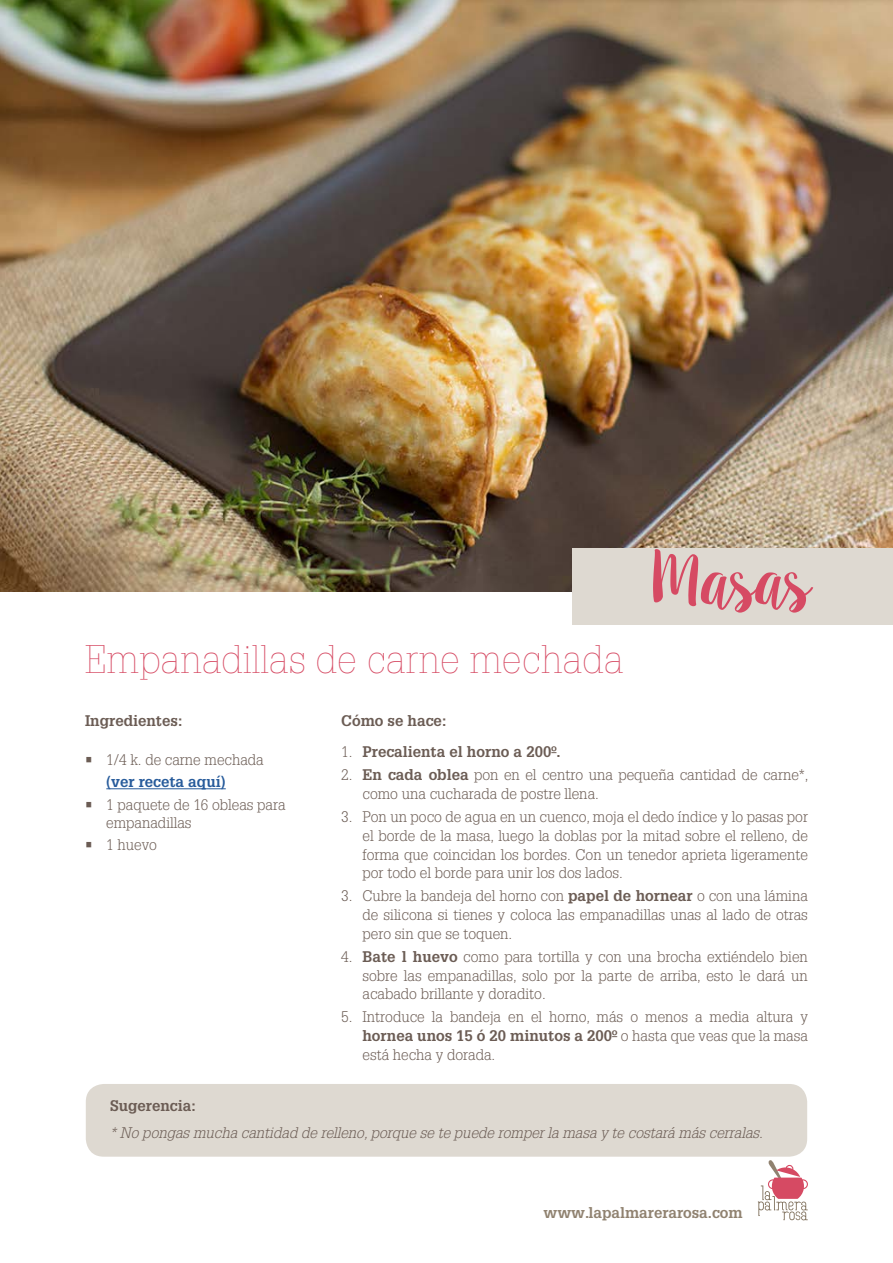
<style>
.page{position:relative;width:893px;height:1263px;background:#fff}
.page>*{position:absolute;margin:0;border:0;box-sizing:border-box;transform-origin:0 0}
.t1{font:72px "Sweet Pea";letter-spacing:-.09em;color:#d64a63}
.t2{font:100 39px "Glypha";color:#d64a63}
.t3{font:300 15px/18.8px "Glypha";color:#6b5c54;text-align:justify}
.t4{font:italic 300 15px "Glypha";color:#6b5c54}
.t5{font:700 15px "Glypha";color:#6b5c54}
.t6{font:700 15px "Glypha";color:#908270}
.t7{font:700 15px "Glypha";color:#275b9b}
.s1{font-weight:300}
.s2{font-weight:700}
</style>
<div class="page">
<svg style="left:758px;top:1160px;width:50px;height:60px"></svg>
<img style="left:0;top:0;width:893px;height:591px">
<hr style="left:106px;top:788px;width:120px;height:1px;background:#275b9b">
<div style="left:573px;top:549px;width:320px;height:76px;background:#ded9d1"></div>
<div style="left:86px;top:1084px;width:721px;height:73px;background:#ded9d1;border-radius:18px"></div>
<h1 class="t1" style="left:651px;top:538px;width:164px">Masas</h1>
<h2 class="t2" style="left:85px;top:637px;width:540px">Empanadillas de carne mechada</h2>
<p class="t5" style="left:85px;top:711px;width:99px">Ingredientes:</p>
<p class="t3" style="left:85px;top:751px;width:180px">• 1/4 k. de carne mechada</p>
<p class="t7" style="left:106px;top:773px;width:121px">(ver receta aquí)</p>
<p class="t3" style="left:106px;top:795px;width:181px;line-height:18px;text-indent:-21px">• 1 paquete de 16 obleas para empanadillas</p>
<p class="t3" style="left:85px;top:835px;width:73px">• 1 huevo</p>
<p class="t5" style="left:341px;top:711px;width:107px">Cómo se hace:</p>
<p class="t5" style="left:341px;top:743px;width:221px"><span class="s1">1.</span> Precalienta el horno a 200º.</p>
<p class="t3" style="left:362px;top:766px;width:448px;text-indent:-21px">2. <span class="s2">En cada oblea</span> pon en el centro una pequeña cantidad de carne*, como una cucharada de postre llena.</p>
<p class="t3" style="left:362px;top:808px;width:447px;text-indent:-21px">3. Pon un poco de agua en un cuenco, moja el dedo índice y lo pasas por el borde de la masa, luego la doblas por la mitad sobre el relleno, de forma que coincidan los bordes. Con un tenedor aprieta ligeramente por todo el borde para unir los dos lados.</p>
<p class="t3" style="left:362px;top:887px;width:447px;text-indent:-21px">3. Cubre la bandeja del horno con <span class="s2">papel de hornear</span> o con una lámina de silicona si tienes y coloca las empanadillas unas al lado de otras pero sin que se toquen.</p>
<p class="t3" style="left:362px;top:947px;width:447px;text-indent:-21px">4. <span class="s2">Bate l huevo</span> como para tortilla y con una brocha extiéndelo bien sobre las empanadillas, solo por la parte de arriba, esto le dará un acabado brillante y doradito.</p>
<p class="t3" style="left:362px;top:1008px;width:447px;text-indent:-21px">5. Introduce la bandeja en el horno, más o menos a media altura y <span class="s2">hornea unos 15 ó 20 minutos a 200º</span> o hasta que veas que la masa está hecha y dorada.</p>
<p class="t5" style="left:110px;top:1096px;width:88px">Sugerencia:</p>
<p class="t4" style="left:110px;top:1124px;width:654px">* No pongas mucha cantidad de relleno, porque se te puede romper la masa y te costará más cerralas.</p>
<p class="t6" style="left:543px;top:1203px;width:201px">www.lapalmarerarosa.com</p>
</div>
